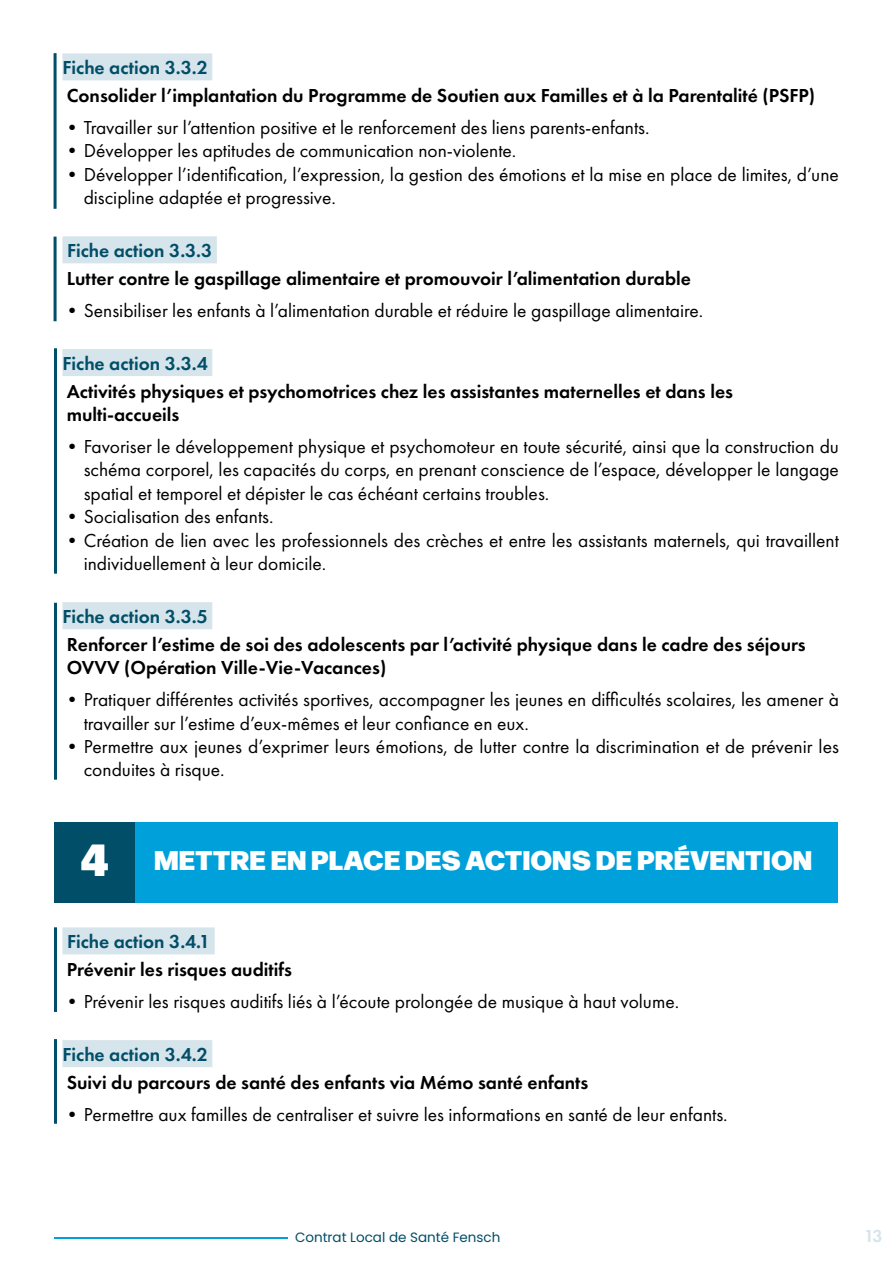
<style>
.page{position:relative;width:893px;height:1263px;background:#fff}
.page>*{position:absolute;margin:0;border:0;box-sizing:border-box;transform-origin:0 0}
.t1{font:900 27px "Forma DJR Text";color:#fff}
.t2{font:19.5px/23.4px "Futura PT";color:#000}
.t3{font:600 19.5px/23.4px "Futura PT";color:#000}
.t4{font:600 19.5px "Futura PT";color:#004e67}
.t5{font:600 18px "Futura PT";color:#d6e4eb}
.t6{font:13.5px "Poppins";color:#004e67}
.s1{font-size:45px}
</style>
<div class="page">
<hr style="left:54px;top:1237px;width:234px;height:2px;background:#00a0da">
<div style="left:119px;top:822px;width:718px;height:80px;background:#00a0da"></div>
<div style="left:54px;top:822px;width:81px;height:80px;background:#004e67"></div>
<div style="left:63px;top:927px;width:152px;height:27px;background:#d6e4eb"></div>
<div style="left:63px;top:1040px;width:149px;height:27px;background:#d6e4eb"></div>
<hr style="left:54px;top:927px;width:3px;height:85px;background:#004e67">
<hr style="left:54px;top:603px;width:3px;height:177px;background:#004e67">
<hr style="left:54px;top:348px;width:3px;height:226px;background:#004e67">
<hr style="left:54px;top:1039px;width:3px;height:85px;background:#004e67">
<div style="left:63px;top:53px;width:149px;height:27px;background:#d6e4eb"></div>
<div style="left:63px;top:236px;width:154px;height:27px;background:#d6e4eb"></div>
<div style="left:63px;top:349px;width:149px;height:27px;background:#d6e4eb"></div>
<div style="left:63px;top:602px;width:149px;height:27px;background:#d6e4eb"></div>
<hr style="left:54px;top:53px;width:3px;height:156px;background:#004e67">
<hr style="left:54px;top:237px;width:3px;height:84px;background:#004e67">
<p class="t4" style="left:63px;top:56px;width:147px">Fiche action 3.3.2</p>
<p class="t3" style="left:67px;top:84px;width:750px">Consolider l’implantation du Programme de Soutien aux Familles et à la Parentalité (PSFP)</p>
<p class="t2" style="left:63px;top:116px;width:589px">•Travailler sur l’attention positive et le renforcement des liens parents-enfants.</p>
<p class="t2" style="left:63px;top:139px;width:455px">•Développer les aptitudes de communication non-violente.</p>
<p class="t2" style="left:84px;top:162px;width:757px;text-indent:-21px">•Développer l’identification, l’expression, la gestion des émotions et la mise en place de limites, d’une discipline adaptée et progressive.</p>
<p class="t4" style="left:67px;top:239px;width:147px">Fiche action 3.3.3</p>
<p class="t3" style="left:67px;top:267px;width:626px">Lutter contre le gaspillage alimentaire et promouvoir l’alimentation durable</p>
<p class="t2" style="left:63px;top:299px;width:642px">•Sensibiliser les enfants à l’alimentation durable et réduire le gaspillage alimentaire.</p>
<p class="t4" style="left:63px;top:351px;width:147px">Fiche action 3.3.4</p>
<p class="t3" style="left:67px;top:379px;width:668px">Activités physiques et psychomotrices chez les assistantes maternelles et dans les multi-accueils</p>
<p class="t2" style="left:84px;top:435px;width:757px;text-align:justify;text-indent:-21px">•Favoriser le développement physique et psychomoteur en toute sécurité, ainsi que la construction du schéma corporel, les capacités du corps, en prenant conscience de l’espace, développer le langage spatial et temporel et dépister le cas échéant certains troubles.</p>
<p class="t2" style="left:63px;top:505px;width:212px">•Socialisation des enfants.</p>
<p class="t2" style="left:84px;top:528px;width:757px;text-indent:-21px">•Création de lien avec les professionnels des crèches et entre les assistants maternels, qui travaillent individuellement à leur domicile.</p>
<p class="t4" style="left:63px;top:604px;width:147px">Fiche action 3.3.5</p>
<p class="t3" style="left:67px;top:632px;width:741px">Renforcer l’estime de soi des adolescents par l’activité physique dans le cadre des séjours<br>OVVV (Opération Ville-Vie-Vacances)</p>
<p class="t2" style="left:84px;top:688px;width:757px;text-indent:-21px">•Pratiquer différentes activités sportives, accompagner les jeunes en difficultés scolaires, les amener à travailler sur l’estime d’eux-mêmes et leur confiance en eux.</p>
<p class="t2" style="left:84px;top:735px;width:757px;text-indent:-21px">•Permettre aux jeunes d’exprimer leurs émotions, de lutter contre la discrimination et de prévenir les conduites à risque.</p>
<h1 class="t1" style="left:80px;top:838px;width:734px"><span class="s1">4</span> METTRE EN PLACE DES ACTIONS DE PRÉVENTION</h1>
<p class="t4" style="left:67px;top:930px;width:145px">Fiche action 3.4.1</p>
<p class="t3" style="left:67px;top:958px;width:227px">Prévenir les risques auditifs</p>
<p class="t2" style="left:63px;top:990px;width:618px">•Prévenir les risques auditifs liés à l’écoute prolongée de musique à haut volume.</p>
<p class="t4" style="left:63px;top:1042px;width:147px">Fiche action 3.4.2</p>
<p class="t3" style="left:67px;top:1070px;width:523px">Suivi du parcours de santé des enfants via Mémo santé enfants</p>
<p class="t2" style="left:63px;top:1102px;width:667px">•Permettre aux familles de centraliser et suivre les informations en santé de leur enfants.</p>
<p class="t6" style="left:295px;top:1230px;width:207px">Contrat Local de Santé Fensch</p>
<p class="t5" style="left:864px;top:1225px;width:20px">13</p>
</div>
